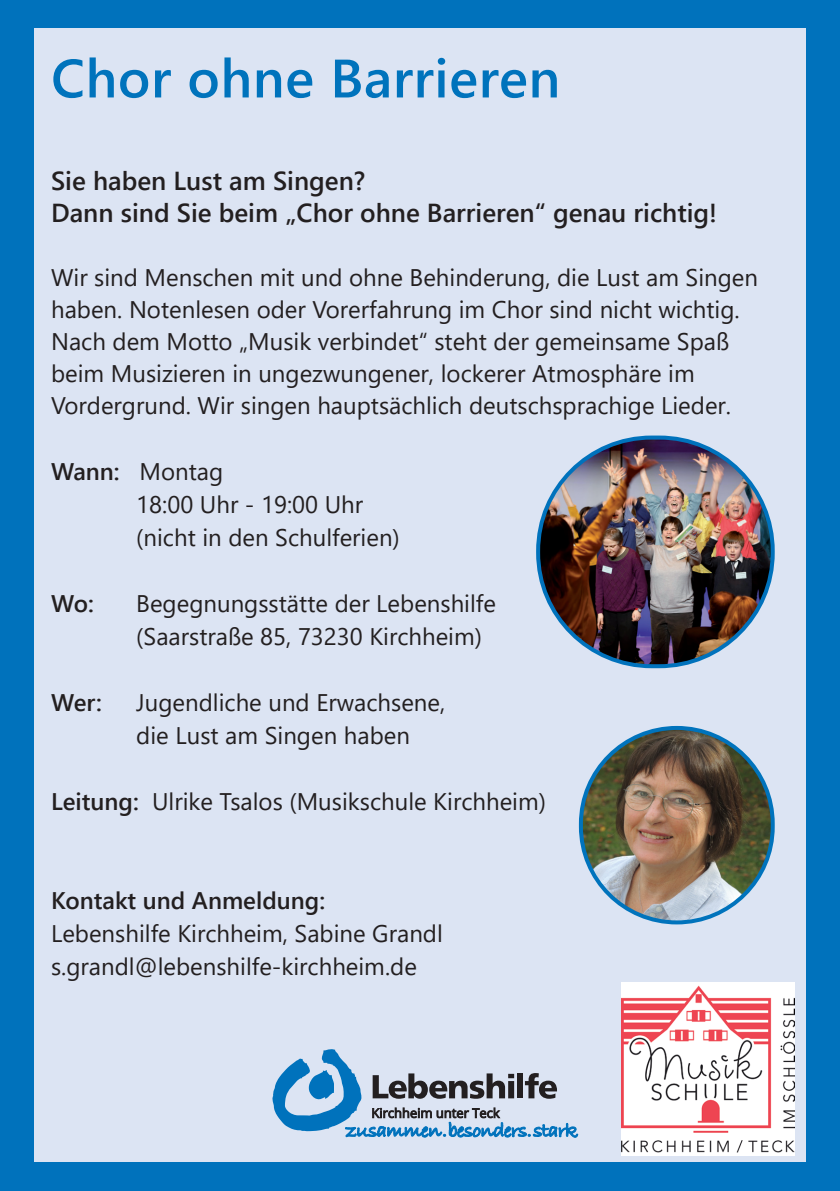
<style>
.page{position:relative;width:840px;height:1191px;background:#fff}
.page>*{position:absolute;margin:0;border:0;box-sizing:border-box;transform-origin:0 0}
.t1{font:600 54px "Segoe UI";letter-spacing:.01em;color:#0073bc}
.t2{font:600 26px/32px "Segoe UI";color:#231f20}
.t3{font:24px/32px "Segoe UI";color:#231f20}
.t4{font:600 24px "Segoe UI";color:#231f20}
.s1{font-weight:600}
</style>
<div class="page">
<div style="left:0;top:0;width:839px;height:1191px;background:#0072bc"></div>
<div style="left:34px;top:29px;width:771px;height:1133px;background:#dce4f3"></div>
<svg style="left:272px;top:1049px;width:305px;height:88px"></svg>
<img style="left:621px;top:982px;width:173px;height:173px">
<img style="left:580px;top:728px;width:192px;height:194px;border-radius:96px">
<div style="left:578px;top:726px;width:196px;height:198px;border:4px solid #0073bc;border-radius:96px"></div>
<img style="left:541px;top:440px;width:231px;height:226px">
<p class="t1" style="left:51px;top:27px;width:510px">Chor ohne Barrieren</p>
<p class="t2" style="left:51px;top:162px;width:667px">Sie haben Lust am Singen?<br>Dann sind Sie beim „Chor ohne Barrieren“ genau richtig!</p>
<p class="t3" style="left:51px;top:259px;width:708px">Wir sind Menschen mit und ohne Behinderung, die Lust am Singen haben. Notenlesen oder Vorerfahrung im Chor sind nicht wichtig.<br>Nach dem Motto „Musik verbindet“ steht der gemeinsame Spaß beim Musizieren in ungezwungener, lockerer Atmosphäre im Vordergrund. Wir singen hauptsächlich deutschsprachige Lieder.</p>
<p class="t3" style="left:51px;top:453px;width:173px"><span class="s1">Wann:</span> Montag</p>
<p class="t3" style="left:136px;top:486px;width:228px">18:00 Uhr - 19:00 Uhr</p>
<p class="t3" style="left:136px;top:519px;width:265px">(nicht in den Schulferien)</p>
<p class="t4" style="left:51px;top:581px;width:44px">Wo:</p>
<p class="t3" style="left:136px;top:585px;width:361px">Begegnungsstätte der Lebenshilfe</p>
<p class="t3" style="left:136px;top:618px;width:347px">(Saarstraße 85, 73230 Kirchheim)</p>
<p class="t4" style="left:51px;top:680px;width:52px">Wer:</p>
<p class="t3" style="left:136px;top:684px;width:310px">Jugendliche und Erwachsene,</p>
<p class="t3" style="left:136px;top:717px;width:275px">die Lust am Singen haben</p>
<p class="t3" style="left:51px;top:783px;width:496px"><span class="s1">Leitung:</span> Ulrike Tsalos (Musikschule Kirchheim)</p>
<p class="t4" style="left:51px;top:878px;width:275px">Kontakt und Anmeldung:</p>
<p class="t3" style="left:51px;top:915px;width:393px">Lebenshilfe Kirchheim, Sabine Grandl</p>
<p class="t3" style="left:51px;top:948px;width:367px">s.grandl@lebenshilfe-kirchheim.de</p>
</div>
